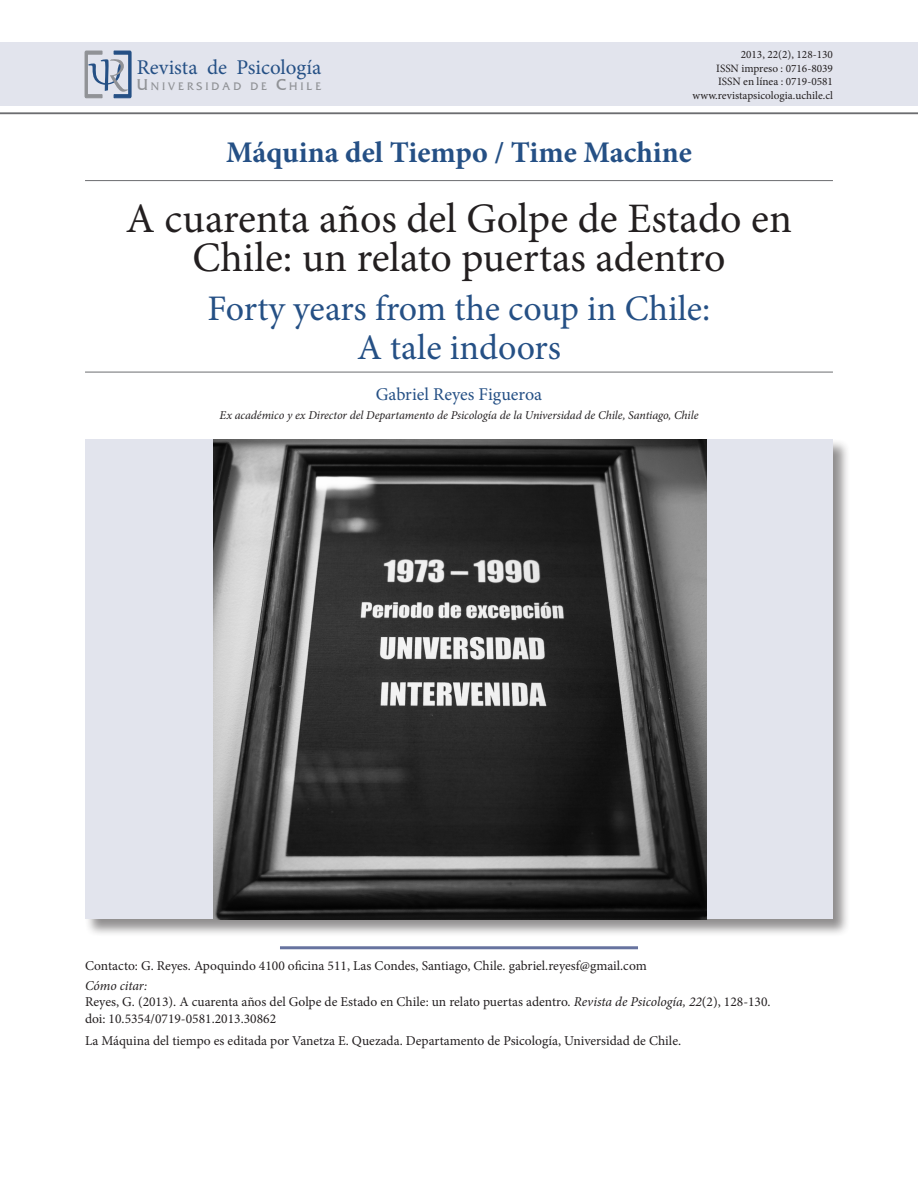
<style>
.page{position:relative;width:918px;height:1188px;background:#fff}
.page>*{position:absolute;margin:0;border:0;box-sizing:border-box;transform-origin:0 0}
.TITULO_ESPAÑOL{font:42px/39px "Minion Pro";color:#231f20;text-align:center}
.TITULO_INGLES{font:36px "Minion Pro";color:#255085}
.TITULO_ESPAÑOL-2{font:700 30px "Minion Pro";color:#255085}
.t1{font:21px "Minion Pro";color:#255085}
.AUTORES{font:18px "Minion Pro";color:#255085}
.CITAR{font:13.5px "Minion Pro";color:#231f20}
.FINANCIAM{font:13.5px "Minion Pro";color:#231f20}
.CITAR-2{font:italic 13.5px "Minion Pro";letter-spacing:-.01em;color:#231f20}
.AUTORES-2{font:italic 12px "Minion Pro";letter-spacing:-.005em;color:#231f20}
.t2{font:11.55px "Friz Quadrata";letter-spacing:.265em;color:#909296}
.t3{font:11.55px "Friz Quadrata";letter-spacing:.22em;color:#909296}
.CABEZAL_NEG{font:11.25px "Minion Pro";color:#231f20}
.s1{font-size:16.5px}
.s2{font-style:italic}
</style>
<div class="page">
<div style="left:85px;top:439px;width:766px;height:498px;background:#231f20;opacity:.5"></div>
<div style="left:85px;top:440px;width:748px;height:479px;background:#e2e4ed"></div>
<img style="left:213px;top:440px;width:494px;height:479px">
<hr style="left:280px;top:946px;width:358px;height:3px;background:#67739f">
<hr style="left:85px;top:180px;width:748px;height:1px;background:#6c6d70">
<hr style="left:85px;top:372px;width:748px;height:1px;background:#6c6d70">
<div style="left:0;top:43px;width:918px;height:63px;background:#e2e4ed"></div>
<hr style="left:0;top:113px;width:918px;height:1px;background:#6c6d70">
<svg style="left:85px;top:51px;width:46px;height:47px"></svg>
<p class="t1" style="left:137px;top:53px;width:186px">Revista de Psicología</p>
<p class="t2" style="left:137px;top:80px;width:186px"><span class="s1">U</span> NIVERSIDAD DE <span class="s1">C</span> HILE</p>
<h3 class="t1" style="left:202px;top:53px;width:111px">de Psicología</h3>
<p class="t3" style="left:167px;top:80px;width:146px">VERSIDAD DE <span class="s1">C</span> HILE</p>
<p class="CABEZAL_NEG" style="left:741px;top:47px;width:94px">2013, 22(2), 128-130</p>
<p class="CABEZAL_NEG" style="left:716px;top:61px;width:118px">ISSN impreso : 0716-8039</p>
<p class="CABEZAL_NEG" style="left:718px;top:74px;width:116px">ISSN en línea : 0719-0581</p>
<p class="CABEZAL_NEG" style="left:693px;top:88px;width:142px">www.revistapsicologia.uchile.cl</p>
<p class="TITULO_ESPAÑOL-2" style="left:226px;top:131px;width:467px">Máquina del Tiempo / Time Machine</p>
<p class="TITULO_ESPAÑOL" style="left:126px;top:199px;width:668px">A cuarenta años del Golpe de Estado en<br>Chile: un relato puertas adentro</p>
<p class="TITULO_INGLES" style="left:208px;top:285px;width:504px">Forty years from the coup in Chile:</p>
<p class="TITULO_INGLES" style="left:357px;top:324px;width:205px">A tale indoors</p>
<p class="AUTORES" style="left:376px;top:382px;width:168px">Gabriel Reyes Figueroa</p>
<p class="AUTORES-2" style="left:219px;top:407px;width:481px">Ex académico y ex Director del Departamento de Psicología de la Universidad de Chile, Santiago, Chile</p>
<p class="FINANCIAM" style="left:85px;top:956px;width:563px">Contacto: G. Reyes. Apoquindo 4100 oficina 511, Las Condes, Santiago, Chile. gabriel.reyesf@gmail.com</p>
<p class="CITAR-2" style="left:85px;top:976px;width:64px">Cómo citar:</p>
<p class="CITAR" style="left:85px;top:993px;width:687px">Reyes, G. (2013). A cuarenta años del Golpe de Estado en Chile: un relato puertas adentro. <span class="s2">Revista de Psicología, 22</span>(2), 128-130.</p>
<p class="CITAR" style="left:85px;top:1009px;width:193px">doi: 10.5354/0719-0581.2013.30862</p>
<p class="CITAR" style="left:85px;top:1032px;width:598px">La Máquina del tiempo es editada por Vanetza E. Quezada. Departamento de Psicología, Universidad de Chile.</p>
</div>
